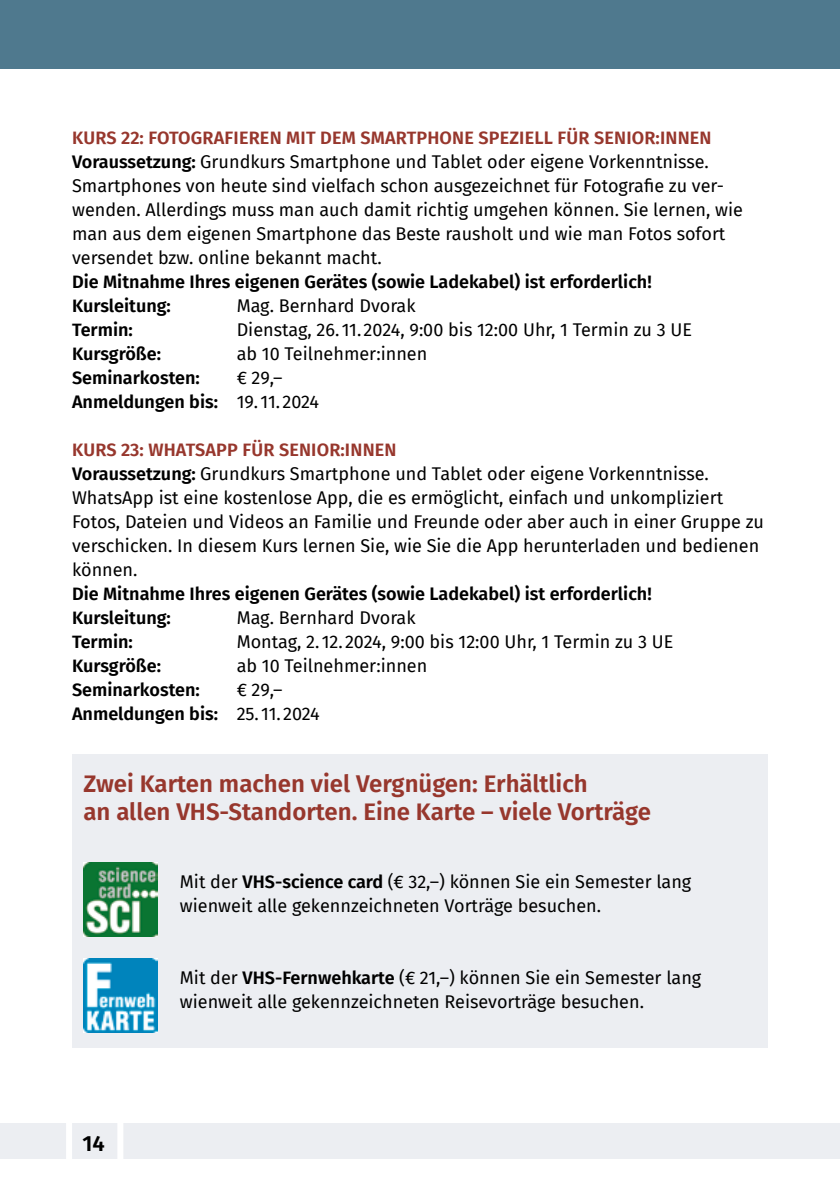
<style>
.page{position:relative;width:840px;height:1191px;background:#fff}
.page>*{position:absolute;margin:0;border:0;box-sizing:border-box;transform-origin:0 0}
.t1{font:600 24px/28px "Fira Sans";color:#97372d}
.t2{font:600 22px "Fira Sans";color:#000}
.t3{font:18px/24px "Fira Sans";color:#000}
.t4{font:600 18px/24px "Fira Sans";color:#000}
.s1{font-weight:600;color:#97372d}
.s2{font-weight:600}
</style>
<div class="page">
<div style="left:0;top:0;width:839px;height:68px;background:#4f798e"></div>
<div style="left:0;top:1123px;width:839px;height:35px;background:#eceef2"></div>
<div style="left:66px;top:1117px;width:6px;height:60px;background:#fff"></div>
<div style="left:117px;top:1117px;width:6px;height:60px;background:#fff"></div>
<div style="left:72px;top:754px;width:695px;height:293px;background:#eceef2"></div>
<img style="left:83px;top:863px;width:74px;height:73px">
<img style="left:83px;top:958px;width:74px;height:74px">
<p class="t3" style="left:72px;top:125px;width:672px"><span class="s1">KURS 22: FOTOGRAFIEREN MIT DEM SMARTPHONE SPEZIELL FÜR SENIOR:INNEN </span><span class="s2">Voraussetzung:</span> Grundkurs Smartphone und Tablet oder eigene Vorkenntnisse.<br>Smartphones von heute sind vielfach schon ausgezeichnet für Fotografie zu ver&shy;wenden. Allerdings muss man auch damit richtig umgehen können. Sie lernen, wie man aus dem eigenen Smartphone das Beste rausholt und wie man Fotos sofort versendet bzw. online bekannt macht.</p>
<p class="t4" style="left:72px;top:269px;width:581px">Die Mitnahme Ihres eigenen Gerätes (sowie Ladekabel) ist erforderlich!<br>Kursleitung:</p>
<p class="t3" style="left:236px;top:293px;width:180px">Mag. Bernhard Dvorak</p>
<p class="t4" style="left:72px;top:317px;width:62px">Termin:</p>
<p class="t3" style="left:236px;top:317px;width:456px">Dienstag, 26. 11. 2024, 9:00 bis 12:00 Uhr, 1 Termin zu 3 UE</p>
<p class="t4" style="left:72px;top:341px;width:90px">Kursgröße:</p>
<p class="t3" style="left:236px;top:341px;width:192px">ab 10 Teilnehmer:innen</p>
<p class="t4" style="left:72px;top:365px;width:129px">Seminarkosten:</p>
<p class="t3" style="left:72px;top:365px;width:248px;text-indent:164px">€ 29,–<br><span class="s2">Anmeldungen bis:</span> 19. 11. 2024</p>
<p class="t3" style="left:72px;top:437px;width:693px"><span class="s1">KURS 23: WHATSAPP FÜR SENIOR:INNEN<br></span><span class="s2">Voraussetzung:</span> Grundkurs Smartphone und Tablet oder eigene Vorkenntnisse.<br>WhatsApp ist eine kostenlose App, die es ermöglicht, einfach und unkompliziert Fotos, Dateien und Videos an Familie und Freunde oder aber auch in einer Gruppe zu verschicken. In diesem Kurs lernen Sie, wie Sie die App herunterladen und bedienen können.</p>
<p class="t4" style="left:72px;top:581px;width:581px">Die Mitnahme Ihres eigenen Gerätes (sowie Ladekabel) ist erforderlich!<br>Kursleitung:</p>
<p class="t3" style="left:236px;top:605px;width:180px">Mag. Bernhard Dvorak</p>
<p class="t4" style="left:72px;top:629px;width:62px">Termin:</p>
<p class="t3" style="left:236px;top:629px;width:438px">Montag, 2. 12. 2024, 9:00 bis 12:00 Uhr, 1 Termin zu 3 UE</p>
<p class="t4" style="left:72px;top:653px;width:90px">Kursgröße:</p>
<p class="t3" style="left:236px;top:653px;width:192px">ab 10 Teilnehmer:innen</p>
<p class="t4" style="left:72px;top:677px;width:129px">Seminarkosten:</p>
<p class="t3" style="left:72px;top:677px;width:249px;text-indent:164px">€ 29,–<br><span class="s2">Anmeldungen bis:</span> 25. 11. 2024</p>
<h1 class="t1" style="left:83px;top:768px;width:568px">Zwei Karten machen viel Vergnügen: Erhältlich<br>an allen VHS-Standorten. Eine Karte – viele Vorträge</h1>
<p class="t3" style="left:180px;top:869px;width:512px">Mit der <span class="s2">VHS-science card</span> (€ 32,–) können Sie ein Semester lang wienweit alle gekennzeichneten Vorträge besuchen.</p>
<p class="t2" style="left:82px;top:1125px;width:24px">14</p>
<p class="t3" style="left:180px;top:965px;width:522px">Mit der <span class="s2">VHS-Fernwehkarte</span> (€ 21,–) können Sie ein Semester lang wienweit alle gekennzeichneten Reisevorträge besuchen.</p>
</div>
